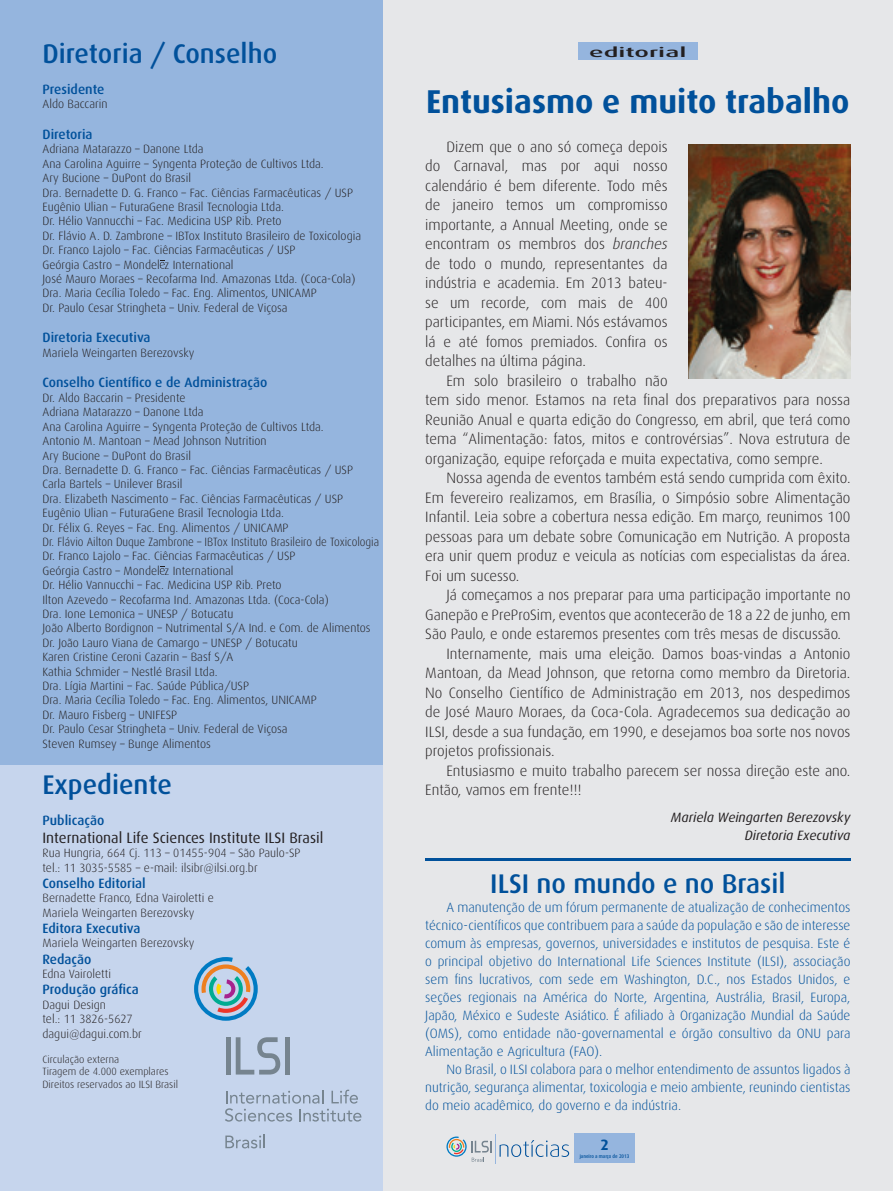
<style>
.page{position:relative;width:893px;height:1191px;background:#e6e7e9}
.page>*{position:absolute;margin:0;border:0;box-sizing:border-box;transform-origin:0 0}
.t1{font:700 33px "Dax";color:#01519b}
.t2{font:500 27px "Dax";color:#01519b}
.t3{font:300 15px/19.5px "Dax";color:#231f20;text-align:justify}
.t4{font:15px "Dax";color:#231f20}
.t5{font:700 15px "Dax";color:#01519b}
.t6{font:300 13.5px/18px "Dax";color:#01519b;text-align:justify}
.t7{font:500 13.5px "Dax";color:#01519b}
.t8{font:italic 13.5px/18px "Dax";color:#231f20;text-align:right}
.t9{font:500 13.5px "Dax";color:#231f20;scale:2 1}
.t10{font:300 12px/14.4px "Dax";color:#231f20}
.t11{font:300 10.5px/12.6px "Dax";color:#231f20}
.t12{font:500 5.25px "Dax";color:#01519b;scale:.9 1}
.s1{font-style:italic}
</style>
<div class="page">
<svg style="left:500px;top:1140px;width:69px;height:17px"></svg>
<hr style="left:495px;top:1133px;width:1px;height:30px;background:#95b5de">
<svg style="left:446px;top:1136px;width:46px;height:25px"></svg>
<div style="left:574px;top:1133px;width:61px;height:30px;background:#95b5de"></div>
<hr style="left:425px;top:858px;width:425px;height:2px;background:#01519b">
<div style="left:578px;top:43px;width:119px;height:17px;background:#95b5de"></div>
<div style="left:0;top:0;width:383px;height:1191px;background:#95b5de"></div>
<div style="left:0;top:765px;width:383px;height:426px;background:#c6d5ed"></div>
<img style="left:689px;top:145px;width:161px;height:233px">
<svg style="left:194px;top:957px;width:64px;height:63px"></svg>
<svg style="left:225px;top:1089px;width:136px;height:32px"></svg>
<div style="left:226px;top:1037px;width:5px;height:37px;background:#76848f"></div>
<div style="left:285px;top:1037px;width:5px;height:37px;background:#76848f"></div>
<svg style="left:236px;top:1037px;width:44px;height:37px"></svg>
<svg style="left:225px;top:1134px;width:40px;height:14px"></svg>
<svg style="left:160px;top:260px;width:5px;height:9px"></svg>
<svg style="left:160px;top:566px;width:5px;height:9px"></svg>
<h2 class="t2" style="left:43px;top:39px;width:236px">D iretoria / Conselho</h2>
<p class="t9" style="left:589px;top:45px;width:50px">editorial</p>
<p class="t7" style="left:43px;top:82px;width:63px">Presidente</p>
<p class="t10" style="left:43px;top:97px;width:67px">Aldo Baccarin</p>
<p class="t7" style="left:43px;top:127px;width:52px">Diretoria</p>
<p class="t10" style="left:43px;top:142px;width:320px">Adriana Matarazzo – Danone Ltda<br>Ana Carolina Aguirre – Syngenta Proteção de Cultivos Ltda.<br>Ary Bucione – DuPont do Brasil<br>Dra. Bernadette D. G. Franco – Fac. Ciências Farmacêuticas / USP Eugênio Ulian – FuturaGene Brasil Tecnologia Ltda.<br>Dr. Hélio Vannucchi – Fac. Medicina USP Rib. Preto<br>Dr. Flávio A. D. Zambrone – IBTox Instituto Brasileiro de Toxicologia Dr. Franco Lajolo – Fac. Ciências Farmacêuticas / USP<br>Geórgia Castro – Mondel z International<br>José Mauro Moraes – Recofarma Ind. Amazonas Ltda. (Coca-Cola)<br>Dra. Maria Cecília Toledo – Fac. Eng. Alimentos, UNICAMP<br>Dr. Paulo Cesar Stringheta – Univ. Federal de Viçosa</p>
<p class="t7" style="left:43px;top:330px;width:110px">Diretoria Executiva</p>
<p class="t10" style="left:43px;top:346px;width:153px">Mariela Weingarten Berezovsky</p>
<p class="t7" style="left:43px;top:375px;width:227px">Conselho Científico e de Administração</p>
<p class="t10" style="left:43px;top:391px;width:338px">Dr. Aldo Baccarin – Presidente<br>Adriana Matarazzo – Danone Ltda<br>Ana Carolina Aguirre – Syngenta Proteção de Cultivos Ltda.<br>Antonio M. Mantoan – Mead Johnson Nutrition<br>Ary Bucione – DuPont do Brasil<br>Dra. Bernadette D. G. Franco – Fac. Ciências Farmacêuticas / USP Carla Bartels – Unilever Brasil<br>Dra. Elizabeth Nascimento – Fac. Ciências Farmacêuticas / USP Eugênio Ulian – FuturaGene Brasil Tecnologia Ltda.<br>Dr. Félix G. Reyes – Fac. Eng. Alimentos / UNICAMP<br>Dr. Flávio Ailton Duque Zambrone – IBTox Instituto Brasileiro de Toxicologia Dr. Franco Lajolo – Fac. Ciências Farmacêuticas / USP<br>Geórgia Castro – Mondel z International<br>Dr. Hélio Vannucchi – Fac. Medicina USP Rib. Preto<br>Ilton Azevedo – Recofarma Ind. Amazonas Ltda. (Coca-Cola)<br>Dra. Ione Lemonica – UNESP / Botucatu<br>João Alberto Bordignon – Nutrimental S/A Ind. e Com. de Alimentos Dr. João Lauro Viana de Camargo – UNESP / Botucatu<br>Karen Cristine Ceroni Cazarin – Basf S/A<br>Kathia Schmider – Nestlé Brasil Ltda.<br>Dra. Lígia Martini – Fac. Saúde Pública/USP<br>Dra. Maria Cecília Toledo – Fac. Eng. Alimentos, UNICAMP<br>Dr. Mauro Fisberg – UNIFESP<br>Dr. Paulo Cesar Stringheta – Univ. Federal de Viçosa<br>Steven Rumsey – Bunge Alimentos</p>
<h2 class="t2" style="left:43px;top:770px;width:131px">Expediente</h2>
<p class="t7" style="left:43px;top:812px;width:63px">Publicação</p>
<p class="t4" style="left:43px;top:829px;width:282px">International Life Sciences Institute ILSI Brasil</p>
<p class="t10" style="left:43px;top:846px;width:260px">Rua Hungria, 664 Cj. 113 – 01455-904 – São Paulo-SP tel.: 11 3035-5585 – e-mail: ilsibr@ilsi.org.br</p>
<p class="t7" style="left:43px;top:875px;width:105px">Conselho Editorial</p>
<p class="t10" style="left:43px;top:891px;width:173px">Bernadette Franco, Edna Vairoletti e<br>Mariela Weingarten Berezovsky</p>
<p class="t7" style="left:43px;top:920px;width:99px">Editora Executiva</p>
<p class="t10" style="left:43px;top:936px;width:153px">Mariela Weingarten Berezovsky</p>
<p class="t7" style="left:43px;top:951px;width:51px">Redação</p>
<p class="t10" style="left:43px;top:967px;width:70px">Edna Vairoletti</p>
<p class="t7" style="left:43px;top:982px;width:98px">Produção gráfica</p>
<p class="t10" style="left:43px;top:997px;width:101px">Dagui Design<br>tel.: 11 3826-5627 dagui@dagui.com.br</p>
<p class="t11" style="left:43px;top:1053px;width:137px">Circulação externa<br>Tiragem de 4.000 exemplares<br>Direitos reservados ao ILSI Brasil</p>
<h1 class="t1" style="left:426px;top:83px;width:425px">Entusiasmo e muito trabalho</h1>
<p class="t3" style="left:425px;top:137px;width:244px;text-indent:21px">Dizem que o ano só começa depois do Carnaval, mas por aqui nosso calendário é bem diferente. Todo mês de janeiro temos um compromisso importante, a Annual Meeting, onde se encontram os membros dos <span class="s1">branches </span>de todo o mundo, representantes da indústria e academia. Em 2013 bateu&shy;se um recorde, com mais de 400 participantes, em Miami. Nós estávamos lá e até fomos premiados. Confira os detalhes na última página.</p>
<p class="t3" style="left:425px;top:371px;width:427px;text-align:left;text-indent:21px">Em solo brasileiro o trabalho não<br>tem sido menor. Estamos na reta final dos preparativos para nossa Reunião Anual e quarta edição do Congresso, em abril, que terá como tema “Alimentação: fatos, mitos e controvérsias”. Nova estrutura de organização, equipe reforçada e muita expectativa, como sempre.</p>
<p class="t3" style="left:425px;top:468px;width:427px;text-indent:21px">Nossa agenda de eventos também está sendo cumprida com êxito.<br>Em fevereiro realizamos, em Brasília, o Simpósio sobre Alimentação Infantil. Leia sobre a cobertura nessa edição. Em março, reunimos 100 pessoas para um debate sobre Comunicação em Nutrição. A proposta era unir quem produz e veicula as notícias com especialistas da área.<br>Foi um sucesso.</p>
<p class="t3" style="left:446px;top:585px;width:405px">Já começamos a nos preparar para uma participação importante no</p>
<p class="t3" style="left:425px;top:605px;width:427px">Ganepão e PreProSim, eventos que acontecerão de 18 a 22 de junho, em</p>
<p class="t3" style="left:425px;top:624px;width:417px">São Paulo, e onde estaremos presentes com três mesas de discussão.</p>
<p class="t3" style="left:446px;top:644px;width:405px">Internamente, mais uma eleição. Damos boas-vindas a Antonio</p>
<p class="t3" style="left:425px;top:663px;width:427px">Mantoan, da Mead Johnson, que retorna como membro da Diretoria.</p>
<p class="t3" style="left:425px;top:683px;width:427px">No Conselho Científico de Administração em 2013, nos despedimos</p>
<p class="t3" style="left:425px;top:702px;width:427px">de José Mauro Moraes, da Coca-Cola. Agradecemos sua dedicação ao</p>
<p class="t3" style="left:425px;top:722px;width:427px">ILSI, desde a sua fundação, em 1990, e desejamos boa sorte nos novos</p>
<p class="t3" style="left:425px;top:741px;width:131px">projetos profissionais.</p>
<p class="t3" style="left:446px;top:761px;width:405px">Entusiasmo e muito trabalho parecem ser nossa direção este ano.</p>
<p class="t3" style="left:425px;top:780px;width:158px">Então, vamos em frente!!!</p>
<p class="t8" style="left:671px;top:808px;width:181px">Mariela Weingarten Berezovsky<br>Diretoria Executiva</p>
<h2 class="t2" style="left:490px;top:868px;width:297px">ILSI no mundo e no Brasil</h2>
<p class="t6" style="left:425px;top:898px;width:427px;text-indent:21px">A manutenção de um fórum permanente de atualização de conhecimentos técnico-científicos que contribuem para a saúde da população e são de interesse comum às empresas, governos, universidades e institutos de pesquisa. Este é o principal objetivo do International Life Sciences Institute (ILSI), associação sem fins lucrativos, com sede em Washington, D.C., nos Estados Unidos, e seções regionais na América do Norte, Argentina, Austrália, Brasil, Europa, Japão, México e Sudeste Asiático. É afiliado à Organização Mundial da Saúde (OMS), como entidade não-governamental e órgão consultivo da ONU para Alimentação e Agricultura (FAO).</p>
<p class="t6" style="left:425px;top:1060px;width:427px;text-indent:21px">No Brasil, o ILSI colabora para o melhor entendimento de assuntos ligados à nutrição, segurança alimentar, toxicologia e meio ambiente, reunindo cientistas do meio acadêmico, do governo e da indústria.</p>
<p class="t5" style="left:600px;top:1136px;width:10px">2</p>
<p class="t12" style="left:580px;top:1153px;width:57px">janeiro a março de 2013</p>
</div>
